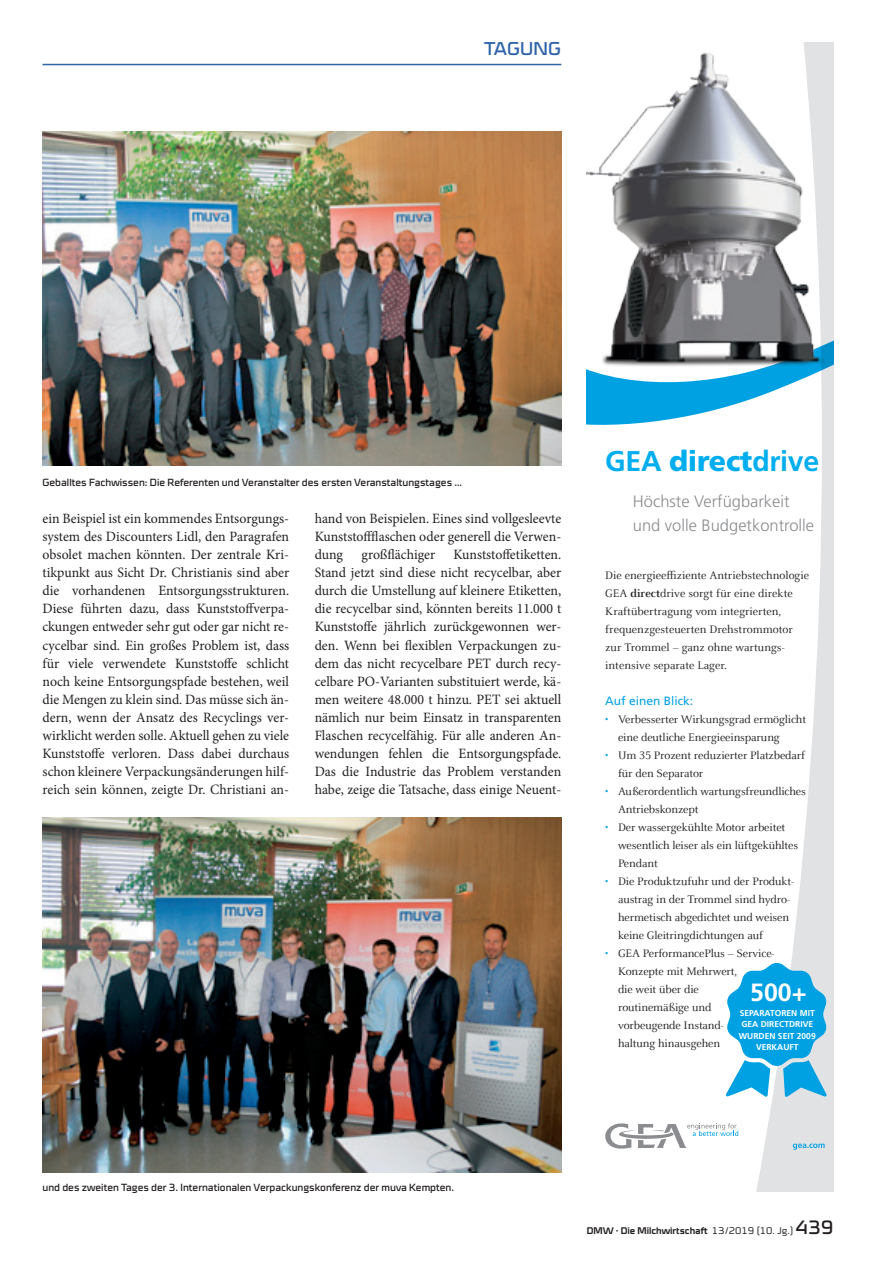
<style>
.page{position:relative;width:893px;height:1263px;background:#fff}
.page>*{position:absolute;margin:0;border:0;box-sizing:border-box;transform-origin:0 0}
.t1{font:700 28.5px "Frutiger LT";letter-spacing:-.01em;color:#00aeef}
.t2{font:700 24.9px "Frutiger LT";color:#fff}
.t3{font:18.75px "Cube OT";color:#2f64a9}
.t4{font:300 16.5px/24px "Frutiger LT";color:#8a8c8f}
.t5{font:14.25px/18px "Minion Pro";color:#231f20;text-align:justify}
.t6{font:12px/18px "Celeste OT";letter-spacing:-.01em;color:#231f20}
.t7{font:12px "Frutiger LT Com";color:#00a1e3}
.t8{font:10.5px "Cube OT";color:#231f20}
.t9{font:700 9.75px "Cube OT";color:#231f20}
.t10{font:700 8.55px/11.2px "Frutiger LT";color:#fff;text-align:center}
.s1{font-family:"Frutiger";font-weight:900}
.s2{font-weight:700}
.s3{color:#00a1e3}
.s4{font-weight:300}
.s5{font-weight:400;font-size:19.5px}
</style>
<div class="page">
<hr style="left:43px;top:64px;width:518px;height:1px;background:#2f64a9">
<div style="left:587px;top:389px;width:69px;height:36px;background:#00a1e3"></div>
<svg style="left:656px;top:389px;width:177px;height:803px"></svg>
<img style="left:587px;top:43px;width:246px;height:346px">
<svg style="left:726px;top:963px;width:101px;height:134px;background:#46b8e7"></svg>
<svg style="left:605px;top:1123px;width:133px;height:26px"></svg>
<svg style="left:793px;top:1143px;width:32px;height:7px"></svg>
<img style="left:43px;top:132px;width:518px;height:334px">
<img style="left:43px;top:817px;width:518px;height:356px">
<h3 class="t3" style="left:484px;top:38px;width:79px">tagung</h3>
<p class="t8" style="left:43px;top:476px;width:421px">Geballtes Fachwissen: Die Referenten und Veranstalter des ersten Veranstaltungstages …</p>
<p class="t5" style="left:43px;top:510px;width:248px">ein Beispiel ist ein kommendes Entsorgungs&shy;system des Discounters Lidl, den Paragrafen obsolet machen könnten. Der zentrale Kri&shy;tikpunkt aus Sicht Dr. Christianis sind aber die vorhandenen Entsorgungsstrukturen.<br>Diese führten dazu, dass Kunststoffverpa&shy;ckungen entweder sehr gut oder gar nicht re&shy;cycelbar sind. Ein großes Problem ist, dass für viele verwendete Kunststoffe schlicht noch keine Entsorgungspfade bestehen, weil die Mengen zu klein sind. Das müsse sich än&shy;dern, wenn der Ansatz des Recyclings ver&shy;wirklicht werden solle. Aktuell gehen zu viele Kunststoffe verloren. Dass dabei durchaus schon kleinere Verpackungsänderungen hilf&shy;reich sein können, zeigte Dr. Christiani an-</p>
<p class="t5" style="left:315px;top:510px;width:248px">hand von Beispielen. Eines sind vollgesleevte Kunststoffflaschen oder generell die Verwen&shy;dung</p>
<p class="t5" style="left:315px;top:546px;width:248px;text-indent:139px">Kunststoffetiketten.<br>Stand jetzt sind diese nicht recycelbar, aber durch die Umstellung auf kleinere Etiketten, die recycelbar sind, könnten bereits 11.000 t Kunststoffe jährlich zurückgewonnen wer&shy;den. Wenn bei flexiblen Verpackungen zu&shy;dem das nicht recycelbare PET durch recy&shy;celbare PO-Varianten substituiert werde, kä&shy;men weitere 48.000 t hinzu. PET sei aktuell nämlich nur beim Einsatz in transparenten Flaschen recycelfähig. Für alle anderen An&shy;wendungen fehlen die Entsorgungspfade.<br>Das die Industrie das Problem verstanden habe, zeige die Tatsache, dass einige Neuent-</p>
<p class="t5" style="left:362px;top:546px;width:75px">großflächiger</p>
<h1 class="t1" style="left:605px;top:445px;width:216px">GEA <span class="s1">direct</span>drive</h1>
<p class="t4" style="left:633px;top:490px;width:183px">Höchste Verfügbarkeit und volle Budgetkontrolle</p>
<p class="t6" style="left:605px;top:567px;width:205px">Die energieeffiziente Antriebstechnologie GEA <span class="s2">direct</span>drive sorgt für eine direkte Kraftübertragung vom integrierten, frequenzgesteuerten Drehstrommotor zur Trommel – ganz ohne wartungs&shy;intensive separate Lager.</p>
<p class="t7" style="left:605px;top:694px;width:90px">Auf einen Blick:</p>
<p class="t6" style="left:618px;top:711px;width:190px;text-indent:-13px"><span class="s3">•</span> Verbesserter Wirkungsgrad ermöglicht eine deutliche Energieeinsparung</p>
<p class="t6" style="left:618px;top:747px;width:189px;text-indent:-13px"><span class="s3">•</span> Um 35 Prozent reduzierter Platzbedarf für den Separator</p>
<p class="t6" style="left:618px;top:783px;width:189px;text-indent:-13px"><span class="s3">•</span> Außerordentlich wartungsfreundliches<br>Antriebskonzept</p>
<p class="t6" style="left:618px;top:819px;width:182px;text-indent:-13px"><span class="s3">•</span> Der wassergekühlte Motor arbeitet wesentlich leiser als ein lüftgekühltes<br>Pendant</p>
<p class="t6" style="left:618px;top:873px;width:178px;text-indent:-13px"><span class="s3">•</span> Die Produktzufuhr und der Produkt&shy;austrag in der Trommel sind hydro&shy;hermetisch abgedichtet und weisen keine Gleitringdichtungen auf</p>
<p class="t6" style="left:618px;top:945px;width:158px;text-indent:-13px"><span class="s3">•</span> GEA PerformancePlus – Service-<br>Konzepte mit Mehrwert,<br>die weit über die<br>routinemäßige und vorbeugende Instand-<br>haltung hinausgehen</p>
<h2 class="t2" style="left:750px;top:977px;width:58px">500+</h2>
<p class="t10" style="left:739px;top:1007px;width:78px">SEPARATOREN MIT<br>GEA DIRECTDRIVE<br>WURDEN SEIT 2009<br>VERKAUFT</p>
<p class="t8" style="left:43px;top:1182px;width:413px">und des zweiten Tages der 3. Internationalen Verpackungskonferenz der muva Kempten.</p>
<p class="t9" style="left:587px;top:1225px;width:248px">DMW · Die Milchwirtschaft <span class="s4">13/2019 (10. Jg.)</span> <span class="s5">439</span></p>
</div>
